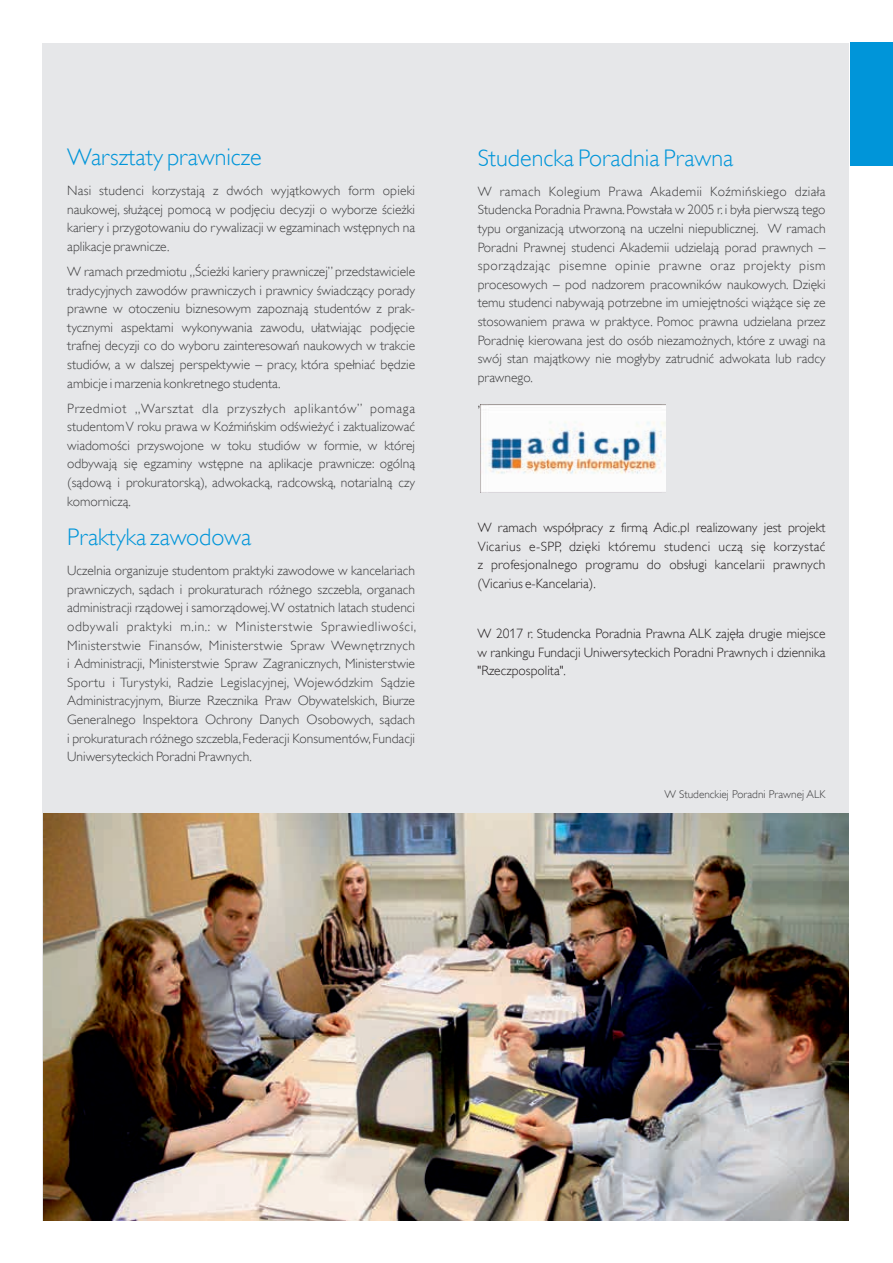
<style>
.page{position:relative;width:893px;height:1263px;background:#fff}
.page>*{position:absolute;margin:0;border:0;box-sizing:border-box;transform-origin:0 0}
.t1{font:300 24px "Gill Sans Alt One";color:#0095d9}
.t2{font:300 13.5px/18.6px "Gill Sans Alt One";color:#3e3e3f;text-align:justify}
.t3{font:300 13.5px/18.6px "Gill Sans Alt One";color:#231f20;text-align:justify}
.t4{font:300 11.25px "Gill Sans Alt One";color:#3e3e3f}
</style>
<div class="page">
<div style="left:43px;top:43px;width:806px;height:1177px;background:#e6e7e9"></div>
<div style="left:850px;top:42px;width:43px;height:124px;background:#0095d9"></div>
<img style="left:480px;top:404px;width:185px;height:89px">
<img style="left:43px;top:813px;width:806px;height:407px">
<h1 class="t1" style="left:67px;top:142px;width:196px">Warsztaty prawnicze</h1>
<p class="t2" style="left:67px;top:181px;width:349px">Nasi studenci korzystają z dwóch wyjątkowych form opieki naukowej, służącej pomocą w podjęciu decyzji o wyborze ścieżki kariery i przygotowaniu do rywalizacji w egzaminach wstępnych na aplikacje prawnicze.</p>
<p class="t2" style="left:67px;top:262px;width:349px">W ramach przedmiotu „Ścieżki kariery prawniczej” przedstawiciele tradycyjnych zawodów prawniczych i prawnicy świadczący porady prawne w otoczeniu biznesowym zapoznają studentów z prak&shy;tycznymi aspektami wykonywania zawodu, ułatwiając podjęcie trafnej decyzji co do wyboru zainteresowań naukowych w trakcie studiów, a w dalszej perspektywie – pracy, która spełniać będzie ambicje i marzenia konkretnego studenta.</p>
<p class="t2" style="left:67px;top:399px;width:349px">Przedmiot „Warsztat dla przyszłych aplikantów” pomaga studentom V roku prawa w Koźmińskim odświeżyć i zaktualizować wiadomości przyswojone w toku studiów w formie, w której odbywają się egzaminy wstępne na aplikacje prawnicze: ogólną (sądową i prokuratorską), adwokacką, radcowską, notarialną czy komorniczą.</p>
<h1 class="t1" style="left:67px;top:522px;width:186px">Praktyka zawodowa</h1>
<p class="t2" style="left:67px;top:561px;width:350px">Uczelnia organizuje studentom praktyki zawodowe w kancelariach prawniczych, sądach i prokuraturach różnego szczebla, organach administracji rządowej i samorządowej.W ostatnich latach studenci odbywali praktyki m.in.: w Ministerstwie Sprawiedliwości, Ministerstwie Finansów, Ministerstwie Spraw Wewnętrznych i Administracji, Ministerstwie Spraw Zagranicznych, Ministerstwie Sportu i Turystyki, Radzie Legislacyjnej, Wojewódzkim Sądzie Administracyjnym, Biurze Rzecznika Praw Obywatelskich, Biurze Generalnego Inspektora Ochrony Danych Osobowych, sądach i prokuraturach różnego szczebla, Federacji Konsumentów, Fundacji Uniwersyteckich Poradni Prawnych.</p>
<h1 class="t1" style="left:478px;top:142px;width:257px">Studencka Poradnia Prawna</h1>
<p class="t2" style="left:478px;top:182px;width:349px">W ramach Kolegium Prawa Akademii Koźmińskiego działa Studencka Poradnia Prawna. Powstała w 2005 r. i była pierwszą tego typu organizacją utworzoną na uczelni niepublicznej. W ramach Poradni Prawnej studenci Akademii udzielają porad prawnych – sporządzając pisemne opinie prawne oraz projekty pism procesowych – pod nadzorem pracowników naukowych. Dzięki temu studenci nabywają potrzebne im umiejętności wiążące się ze stosowaniem prawa w praktyce. Pomoc prawna udzielana przez Poradnię kierowana jest do osób niezamożnych, które z uwagi na swój stan majątkowy nie mogłyby zatrudnić adwokata lub radcy prawnego.</p>
<p class="t3" style="left:478px;top:393px;width:7px">„</p>
<p class="t3" style="left:478px;top:518px;width:349px">W ramach współpracy z firmą Adic.pl realizowany jest projekt Vicarius e-SPP, dzięki któremu studenci uczą się korzystać z profesjonalnego programu do obsługi kancelarii prawnych (Vicarius e-Kancelaria).</p>
<p class="t3" style="left:478px;top:624px;width:349px">W 2017 r. Studencka Poradnia Prawna ALK zajęła drugie miejsce w rankingu Fundacji Uniwersyteckich Poradni Prawnych i dziennika "Rzeczpospolita".</p>
<p class="t4" style="left:664px;top:787px;width:162px">W Studenckiej Poradni Prawnej ALK</p>
</div>
